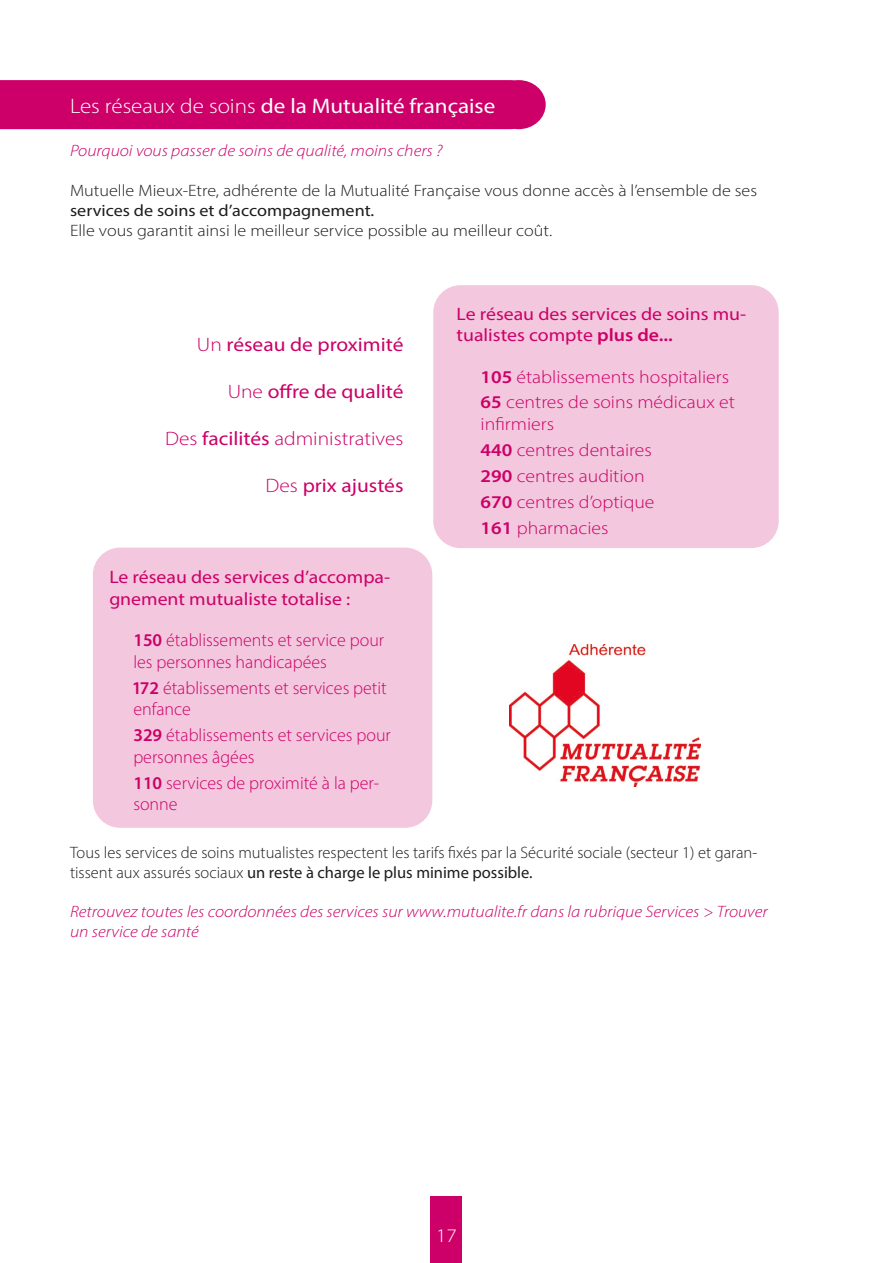
<style>
.page{position:relative;width:893px;height:1263px;background:#fff}
.page>*{position:absolute;margin:0;border:0;box-sizing:border-box;transform-origin:0 0}
.t1{font:21px "Myriad Pro";color:#fff;scale:1.1 1}
.t2{font:19.5px "Myriad Pro";color:#cc0068;scale:1.1 1}
.t3{font:300 19.5px "Myriad Pro";color:#cc0068;scale:1.1 1}
.t4{font:300 19.2px "Myriad Pro";color:#fff;scale:1.1 1}
.t5{font:300 18px/21.6px "Myriad Pro";color:#cc0068}
.t6{font:300 18px/21.6px "Myriad Pro";color:#cc0068;scale:1.1 1}
.t7{font:18px/21.6px "Myriad Pro";color:#cc0068;scale:1.1 1}
.t8{font:300 16.5px/19.8px "Myriad Pro";color:#1d1d1b;scale:1.1 1}
.t9{font:300 16.5px/19.8px "Myriad Pro";color:#1d1d1b}
.t10{font:italic 300 16.5px/19.8px "Myriad Pro";color:#cc0068;scale:1.1 1}
.s1{font-weight:300}
.s2{font-weight:400}
.s3{font-weight:600}
</style>
<div class="page">
<div style="left:0;top:80px;width:532px;height:49px;background:#cc0068"></div>
<div style="left:492px;top:80px;width:54px;height:49px;background:#cc0068;border-radius:50%"></div>
<div style="left:433px;top:285px;width:346px;height:263px;background:#f3c7dd;border-radius:27px"></div>
<div style="left:93px;top:548px;width:339px;height:280px;background:#f3c7dd;border-radius:27px"></div>
<img style="left:510px;top:644px;width:190px;height:143px">
<div style="left:431px;top:1196px;width:31px;height:67px;background:#cc0068"></div>
<p class="t1" style="left:70px;top:93px;width:388px"><span class="s1">Les réseaux de soins</span> de la Mutualité française</p>
<p class="t10" style="left:70px;top:141px;width:340px">Pourquoi vous passer de soins de qualité, moins chers ?</p>
<p class="t8" style="left:70px;top:180px;width:626px">Mutuelle Mieux-Etre, adhérente de la Mutualité Française vous donne accès à l’ensemble de ses <span class="s2">services de soins et d’accompagnement.</span></p>
<p class="t8" style="left:70px;top:220px;width:440px">Elle vous garantit ainsi le meilleur service possible au meilleur coût.</p>
<p class="t2" style="left:197px;top:333px;width:189px"><span class="s1">Un</span> réseau de proximité</p>
<p class="t2" style="left:228px;top:379px;width:161px"><span class="s1">Une</span> offre de qualité</p>
<p class="t3" style="left:165px;top:427px;width:218px">Des <span class="s2">facilités</span> administratives</p>
<p class="t2" style="left:266px;top:473px;width:127px"><span class="s1">Des</span> prix ajustés</p>
<p class="t7" style="left:109px;top:566px;width:257px">Le réseau des services d’accompa&shy;gnement mutualiste totalise :</p>
<p class="t5" style="left:133px;top:629px;width:252px"><span class="s3">150</span> établissements et service pour les personnes handicapées</p>
<p class="t5" style="left:133px;top:677px;width:255px"><span class="s3">172</span> établissements et services petit enfance</p>
<p class="t5" style="left:133px;top:724px;width:259px"><span class="s3">329</span> établissements et services pour personnes âgées</p>
<p class="t5" style="left:133px;top:772px;width:247px"><span class="s3">110</span> services de proximité à la per&shy;sonne</p>
<p class="t7" style="left:457px;top:303px;width:265px">Le réseau des services de soins mu&shy;tualistes compte <span class="s3">plus de...</span></p>
<p class="t6" style="left:481px;top:366px;width:227px"><span class="s3">105</span> établissements hospitaliers</p>
<p class="t6" style="left:481px;top:391px;width:233px"><span class="s3">65</span> centres de soins médicaux et infirmiers</p>
<p class="t6" style="left:481px;top:439px;width:157px"><span class="s3">440</span> centres dentaires</p>
<p class="t6" style="left:481px;top:465px;width:151px"><span class="s3">290</span> centres audition</p>
<p class="t6" style="left:481px;top:491px;width:160px"><span class="s3">670</span> centres d’optique</p>
<p class="t6" style="left:481px;top:516px;width:118px"><span class="s3">161</span> pharmacies</p>
<p class="t9" style="left:70px;top:842px;width:689px">Tous les services de soins mutualistes respectent les tarifs fixés par la Sécurité sociale (secteur 1) et garan&shy;tissent aux assurés sociaux <span class="s2">un reste à charge le plus minime possible.</span></p>
<p class="t10" style="left:70px;top:902px;width:636px">Retrouvez toutes les coordonnées des services sur www.mutualite.fr dans la rubrique Services &gt; Trouver un service de santé</p>
<p class="t4" style="left:436px;top:1224px;width:20px">17</p>
</div>
